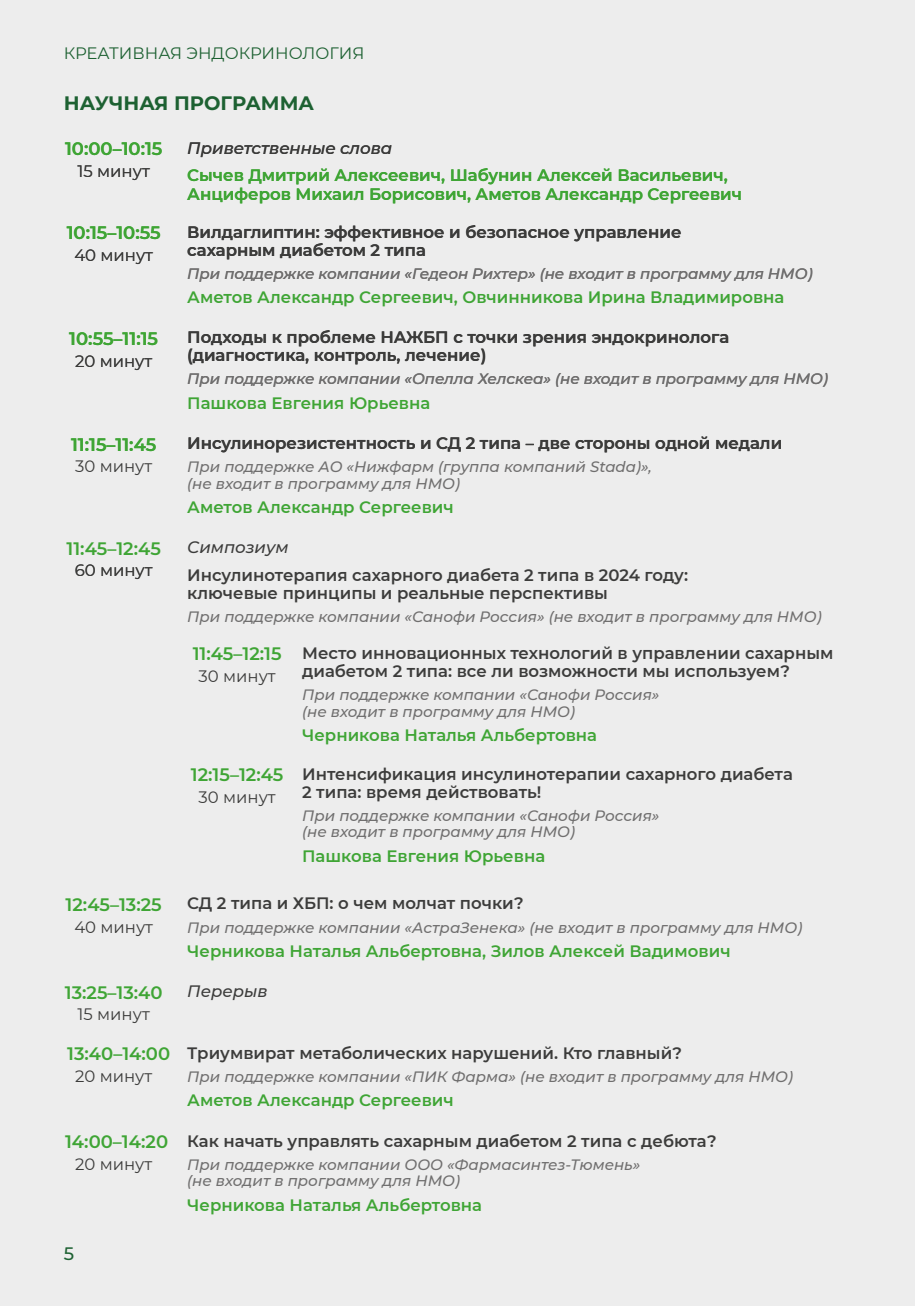
<style>
.page{position:relative;width:915px;height:1306px;background:#fff}
.page>*{position:absolute;margin:0;border:0;box-sizing:border-box;transform-origin:0 0}
.t1{font:100 19.5px "Montserrat";color:#1d6132}
.t2{font:600 18px "Montserrat";color:#3fa535}
.t3{font:500 18px "Montserrat";color:#1d6132}
.t4{font:600 16.5px/18px "Montserrat";color:#3c3c3b}
.t5{font:600 16.5px/19.5px "Montserrat";color:#3fa535}
.t6{font:16.5px "Montserrat";color:#3c3c3b}
.t7{font:italic 500 16.5px "Montserrat";color:#3c3c3b}
.t8{font:16.5px "Montserrat";color:#1d6132}
.t9{font:italic 500 15px/16.5px "Montserrat";color:#706f6f}
</style>
<div class="page">
<div style="left:0;top:0;width:914px;height:1305px;background:#ededed"></div>
<p class="t8" style="left:64px;top:42px;width:302px">КРЕАТИВНАЯ ЭНДОКРИНОЛОГИЯ</p>
<p class="t1" style="left:64px;top:90px;width:252px">НАУЧНАЯ ПРОГРАММА</p>
<p class="t2" style="left:65px;top:136px;width:99px">10:00–10:15</p>
<p class="t7" style="left:187px;top:136px;width:206px">Приветственные слова</p>
<p class="t5" style="left:187px;top:165px;width:556px">Сычев Дмитрий Алексеевич, Шабунин Алексей Васильевич,<br>Анциферов Михаил Борисович, Аметов Александр Сергеевич</p>
<p class="t6" style="left:78px;top:159px;width:74px">15 минут</p>
<p class="t2" style="left:67px;top:220px;width:96px">10:15–10:55</p>
<p class="t4" style="left:187px;top:222px;width:495px">Вилдаглиптин: эффективное и безопасное управление сахарным диабетом 2 типа</p>
<p class="t9" style="left:187px;top:264px;width:626px">При поддержке компании «Гедеон Рихтер» (не входит в программу для НМО)</p>
<p class="t6" style="left:74px;top:243px;width:80px">40 минут</p>
<p class="t5" style="left:187px;top:287px;width:598px">Аметов Александр Сергеевич, Овчинникова Ирина Владимировна</p>
<p class="t2" style="left:69px;top:326px;width:90px">10:55–11:15</p>
<p class="t4" style="left:187px;top:328px;width:543px">Подходы к проблеме НАЖБП с точки зрения эндокринолога (диагностика, контроль, лечение)</p>
<p class="t9" style="left:187px;top:370px;width:642px">При поддержке компании «Опелла Хелскеа» (не входит в программу для НМО)</p>
<p class="t6" style="left:75px;top:349px;width:79px">20 минут</p>
<p class="t5" style="left:187px;top:392px;width:244px">Пашкова Евгения Юрьевна</p>
<p class="t2" style="left:71px;top:431px;width:87px">11:15–11:45</p>
<p class="t4" style="left:187px;top:433px;width:596px">Инсулинорезистентность и СД 2 типа – две стороны одной медали</p>
<p class="t6" style="left:75px;top:455px;width:79px">30 минут</p>
<p class="t9" style="left:187px;top:458px;width:466px">При поддержке АО «Нижфарм (группа компаний Stada)», (не входит в программу для НМО)</p>
<p class="t5" style="left:187px;top:497px;width:268px">Аметов Александр Сергеевич</p>
<p class="t2" style="left:67px;top:535px;width:96px">11:45–12:45</p>
<p class="t6" style="left:75px;top:559px;width:79px">60 минут</p>
<p class="t2" style="left:66px;top:891px;width:98px">12:45–13:25</p>
<p class="t6" style="left:74px;top:915px;width:80px">40 минут</p>
<p class="t7" style="left:187px;top:536px;width:103px">Симпозиум</p>
<p class="t4" style="left:187px;top:565px;width:502px">Инсулинотерапия сахарного диабета 2 типа в 2024 году: ключевые принципы и реальные перспективы</p>
<p class="t9" style="left:187px;top:607px;width:635px">При поддержке компании «Санофи Россия» (не входит в программу для НМО)</p>
<p class="t2" style="left:193px;top:641px;width:90px">11:45–12:15</p>
<p class="t6" style="left:198px;top:665px;width:79px">30 минут</p>
<p class="t4" style="left:302px;top:643px;width:532px">Место инновационных технологий в управлении сахарным диабетом 2 типа: все ли возможности мы используем?</p>
<p class="t9" style="left:302px;top:686px;width:359px">При поддержке компании «Санофи Россия» (не входит в программу для НМО)</p>
<p class="t5" style="left:302px;top:724px;width:296px">Черникова Наталья Альбертовна</p>
<p class="t2" style="left:191px;top:761px;width:94px">12:15–12:45</p>
<p class="t6" style="left:198px;top:785px;width:79px">30 минут</p>
<p class="t4" style="left:302px;top:764px;width:492px">Интенсификация инсулинотерапии сахарного диабета<br>2 типа: время действовать!</p>
<p class="t9" style="left:302px;top:806px;width:359px">При поддержке компании «Санофи Россия» (не входит в программу для НМО)</p>
<p class="t5" style="left:302px;top:845px;width:244px">Пашкова Евгения Юрьевна</p>
<p class="t4" style="left:187px;top:893px;width:338px">СД 2 типа и ХБП: о чем молчат почки?</p>
<p class="t9" style="left:187px;top:918px;width:616px">При поддержке компании «АстраЗенека» (не входит в программу для НМО)</p>
<p class="t5" style="left:187px;top:940px;width:544px">Черникова Наталья Альбертовна, Зилов Алексей Вадимович</p>
<p class="t2" style="left:65px;top:979px;width:99px">13:25–13:40</p>
<p class="t7" style="left:187px;top:979px;width:82px">Перерыв</p>
<p class="t6" style="left:78px;top:1003px;width:74px">15 минут</p>
<p class="t2" style="left:67px;top:1041px;width:104px">13:40–14:00</p>
<p class="t6" style="left:75px;top:1064px;width:79px">20 минут</p>
<p class="t4" style="left:187px;top:1043px;width:496px">Триумвират метаболических нарушений. Кто главный?</p>
<p class="t9" style="left:187px;top:1067px;width:607px">При поддержке компании «ПИК Фарма» (не входит в программу для НМО)</p>
<p class="t5" style="left:187px;top:1090px;width:268px">Аметов Александр Сергеевич</p>
<p class="t2" style="left:65px;top:1128px;width:104px">14:00–14:20</p>
<p class="t4" style="left:187px;top:1130px;width:530px">Как начать управлять сахарным диабетом 2 типа с дебюта?</p>
<p class="t9" style="left:187px;top:1155px;width:454px">При поддержке компании ООО «Фармасинтез-Тюмень» (не входит в программу для НМО)</p>
<p class="t5" style="left:187px;top:1194px;width:296px">Черникова Наталья Альбертовна</p>
<p class="t6" style="left:75px;top:1152px;width:79px">20 минут</p>
<p class="t3" style="left:64px;top:1240px;width:12px">5</p>
</div>
